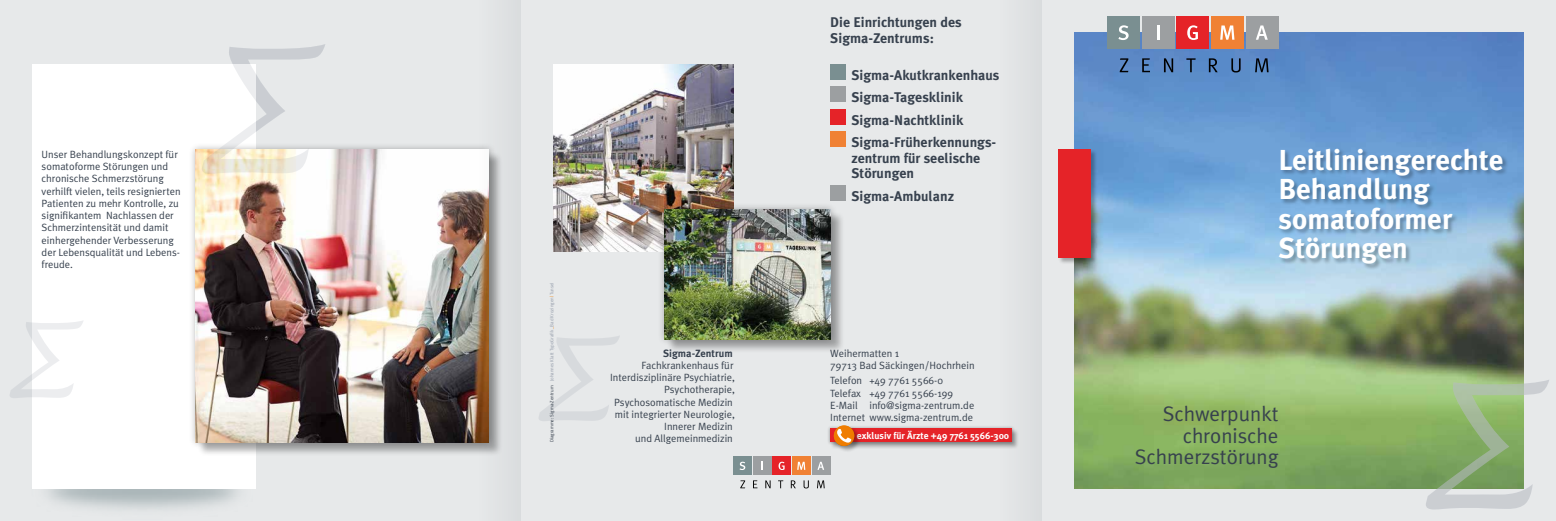
<style>
.page{position:relative;width:1556px;height:521px;background:#fff}
.page>*{position:absolute;margin:0;border:0;box-sizing:border-box;transform-origin:0 0}
.t1{font:700 28.88px/29.5px "Meta Plus";color:#fff}
.t2{font:21px/21.9px "Meta Plus Normal";color:#37414e;text-align:right}
.t3{font:700 14px/22.2px "Meta Plus";color:#37414e}
.t4{font:10.5px/12.2px "Meta Plus Normal";color:#37414e}
.t5{font:700 10.5px "Meta Plus";color:#37414e}
.t6{font:700 9.62px "Meta Plus";color:#fff}
.t7{font:4.81px "Meta Plus Normal";color:#949caa}
.s1{color:#37414e}
.s2{color:#ef7d00}
</style>
<div class="page">
<div style="left:0;top:0;width:1555px;height:521px;background:#e7e9ea"></div>
<div style="left:830px;top:428px;width:189px;height:21px;background:#000;opacity:.3"></div>
<div style="left:827px;top:425px;width:188px;height:20px;background:#000;opacity:.3"></div>
<div style="left:830px;top:428px;width:182px;height:14px;background:#e52328"></div>
<img style="left:1074px;top:33px;width:449px;height:455px">
<div style="left:1107px;top:16px;width:32px;height:33px;background:#7a8f91"></div>
<div style="left:1141px;top:16px;width:33px;height:33px;background:#9c9fa1"></div>
<div style="left:1176px;top:16px;width:32px;height:33px;background:#e52328"></div>
<div style="left:1211px;top:16px;width:32px;height:33px;background:#f08134"></div>
<div style="left:1245px;top:16px;width:33px;height:33px;background:#9c9fa1"></div>
<svg style="left:1118px;top:25px;width:10px;height:15px"></svg>
<hr style="left:1156px;top:25px;width:3px;height:15px;background:#fff">
<svg style="left:1187px;top:25px;width:10px;height:15px"></svg>
<svg style="left:1220px;top:25px;width:14px;height:15px"></svg>
<svg style="left:1256px;top:25px;width:11px;height:15px"></svg>
<svg style="left:1119px;top:58px;width:9px;height:14px"></svg>
<svg style="left:1142px;top:58px;width:7px;height:14px"></svg>
<svg style="left:1163px;top:58px;width:10px;height:14px"></svg>
<svg style="left:1186px;top:58px;width:9px;height:14px"></svg>
<svg style="left:1208px;top:58px;width:9px;height:14px"></svg>
<svg style="left:1231px;top:58px;width:9px;height:14px"></svg>
<svg style="left:1254px;top:58px;width:14px;height:14px"></svg>
<div style="left:1278px;top:148px;width:230px;height:123px;background:#000;opacity:.3"></div>
<svg style="left:1425px;top:380px;width:124px;height:129px"></svg>
<div style="left:1058px;top:149px;width:39px;height:116px;background:#000;opacity:.3"></div>
<div style="left:1058px;top:149px;width:32px;height:109px;background:#e52328"></div>
<div style="left:733px;top:456px;width:18px;height:19px;background:#7a8f91"></div>
<div style="left:752px;top:456px;width:19px;height:19px;background:#9c9fa1"></div>
<div style="left:772px;top:456px;width:19px;height:19px;background:#e52328"></div>
<div style="left:792px;top:456px;width:18px;height:19px;background:#f08134"></div>
<div style="left:811px;top:456px;width:19px;height:19px;background:#9c9fa1"></div>
<svg style="left:739px;top:462px;width:6px;height:8px"></svg>
<svg style="left:778px;top:462px;width:6px;height:8px"></svg>
<svg style="left:797px;top:462px;width:8px;height:8px"></svg>
<svg style="left:817px;top:462px;width:7px;height:8px"></svg>
<svg style="left:740px;top:480px;width:5px;height:8px"></svg>
<svg style="left:753px;top:480px;width:4px;height:8px"></svg>
<svg style="left:765px;top:480px;width:5px;height:8px"></svg>
<svg style="left:778px;top:480px;width:5px;height:8px"></svg>
<svg style="left:790px;top:480px;width:5px;height:8px"></svg>
<svg style="left:803px;top:480px;width:5px;height:8px"></svg>
<svg style="left:817px;top:480px;width:7px;height:8px"></svg>
<div style="left:830px;top:64px;width:15px;height:16px;background:#7a8f91"></div>
<div style="left:830px;top:87px;width:15px;height:15px;background:#9c9fa1"></div>
<div style="left:830px;top:109px;width:15px;height:15px;background:#e52328"></div>
<div style="left:830px;top:131px;width:15px;height:16px;background:#f08134"></div>
<div style="left:830px;top:185px;width:15px;height:15px;background:#9c9fa1"></div>
<img style="left:553px;top:64px;width:180px;height:187px">
<div style="left:666px;top:211px;width:178px;height:143px;background:#000;opacity:.3"></div>
<div style="left:657px;top:202px;width:180px;height:145px;background:#000;opacity:.3"></div>
<img style="left:664px;top:209px;width:166px;height:130px">
<svg style="left:539px;top:336px;width:81px;height:85px"></svg>
<div style="left:833px;top:425px;width:28px;height:28px;background:#000;opacity:.3"></div>
<div style="left:833px;top:425px;width:21px;height:21px;background:#ef7d00;border-radius:50%"></div>
<svg style="left:837px;top:429px;width:14px;height:14px"></svg>
<img style="left:32px;top:488px;width:224px;height:22px">
<div style="left:32px;top:64px;width:224px;height:424px;background:#fff"></div>
<div style="left:197px;top:151px;width:306px;height:306px;background:#000;opacity:.3"></div>
<div style="left:188px;top:142px;width:308px;height:308px;background:#000;opacity:.3"></div>
<img style="left:196px;top:149px;width:274px;height:293px">
<svg style="left:202px;top:44px;width:123px;height:130px"></svg>
<svg style="left:10px;top:321px;width:73px;height:77px"></svg>
<svg style="left:470px;top:0;width:51px;height:521px;fill:#dcdfe0"></svg>
<div style="left:991px;top:0;width:51px;height:521px;background:#e1e3e5"></div>
<p class="t4" style="left:42px;top:148px;width:140px">Unser Behandlungskonzept für somatoforme Störungen und chronische Schmerzstörung verhilft vielen, teils resignierten<br>Patienten zu mehr Kontrolle, zu signifikantem Nachlassen der<br>Schmerzintensität und damit einhergehender Verbesserung der Lebensqualität und Lebens&shy;freude.</p>
<p class="t7" style="left:549px;top:442px;width:161px;rotate:-90deg"><span class="s1">Diagramme: Sigma-Zentrum</span> Johannes Klatt TypoGrafik<span class="s2">_</span>Bad Krozingen<span class="s2">|</span>Tunsel</p>
<p class="t5" style="left:663px;top:347px;width:71px">Sigma-Zentrum</p>
<p class="t4" style="left:610px;top:359px;width:126px;text-align:right">Fachkrankenhaus für<br>Interdisziplinäre Psychiatrie,<br>Psychotherapie,<br>Psychosomatische Medizin mit integrierter Neurologie,<br>Innerer Medizin<br>und Allgemeinmedizin</p>
<h3 class="t3" style="left:830px;top:14px;width:133px;line-height:15.8px">Die Einrichtungen des<br>Sigma-Zentrums:</h3>
<h3 class="t3" style="left:851px;top:64px;width:150px">Sigma-Akutkrankenhaus<br>Sigma-Tagesklinik<br>Sigma-Nachtklinik<br>Sigma-Früherkennungs-</h3>
<h3 class="t3" style="left:851px;top:150px;width:130px;line-height:15.8px">zentrum für seelische<br>Störungen</h3>
<h3 class="t3" style="left:851px;top:185px;width:104px">Sigma-Ambulanz</h3>
<p class="t4" style="left:830px;top:347px;width:146px">Weihermatten 1<br>79713 Bad Säckingen/Hochrhein</p>
<p class="t4" style="left:830px;top:374px;width:145px">Telefon +49 7761 5566-0<br>Telefax +49 7761 5566-199<br>E-Mail info@sigma-zentrum.de<br>Internet www.sigma-zentrum.de</p>
<p class="t6" style="left:856px;top:430px;width:154px">exklusiv für Ärzte +49 7761 5566-300</p>
<h1 class="t1" style="left:1278px;top:145px;width:226px">Leitliniengerechte<br>Behandlung somatoformer<br>Störungen</h1>
<h2 class="t2" style="left:1134px;top:402px;width:145px">Schwerpunkt chronische<br>Schmerzstörung</h2>
</div>
